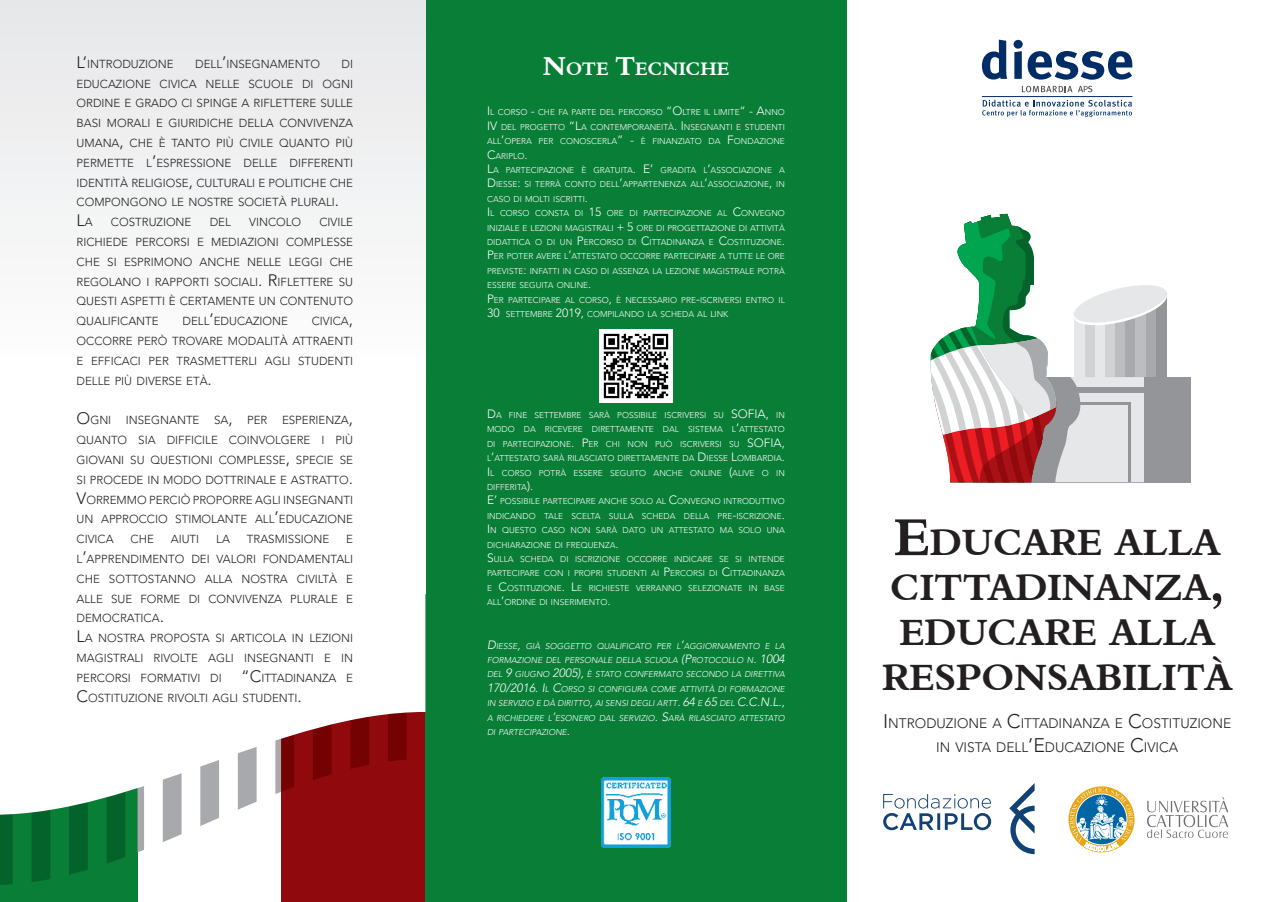
<style>
.page{position:relative;width:1272px;height:902px;background:#fff}
.page>*{position:absolute;margin:0;border:0;box-sizing:border-box;transform-origin:0 0}
.t1{font:37.35px/45px "Aldine 401 BT Bold A";color:#231f20;text-align:center}
.t2{font:18.6px "Aldine 401 BT Bold A";color:#fff}
.t3{font:300 16.5px "Avenir";color:#231f20}
.t4{font:300 13.65px/23.5px "Avenir";color:#231f20;text-align:center}
.t5{font:300 12px "Avenir";color:#fff}
.t6{font:300 11.55px/19.8px "Avenir";color:#231f20}
.t7{font:300 8.4px/14.4px "Avenir";color:#fff}
.t8{font:italic 300 8.4px/14.4px "Avenir";color:#fff;text-align:justify}
.s1{font-size:16.5px}
.s2{font-size:11.55px}
.s3{font-size:26.55px}
.s4{font-size:12px}
.s5{font-size:8.4px}
.s6{font-size:53.4px}
.s7{font-size:19.5px}
</style>
<div class="page">
<div style="left:425px;top:0;width:421px;height:901px;background:#097e37"></div>
<div style="left:0;top:0;width:425px;height:594px;background:#f1f2f3"></div>
<div style="left:1143px;top:377px;width:47px;height:105px;background:#939598"></div>
<svg style="left:930px;top:214px;width:236px;height:268px"></svg>
<div style="left:1062px;top:387px;width:128px;height:6px;background:#939598"></div>
<hr style="left:1062px;top:402px;width:68px;height:3px;background:#939598">
<hr style="left:1128px;top:402px;width:2px;height:80px;background:#939598">
<div style="left:0;top:605px;width:137px;height:296px;background:#097e37"></div>
<svg style="left:0;top:814px;width:125px;height:70px"></svg>
<svg style="left:137px;top:814px;width:7px;height:38px"></svg>
<svg style="left:163px;top:814px;width:56px;height:28px"></svg>
<div style="left:281px;top:605px;width:144px;height:296px;background:#90090d"></div>
<svg style="left:0;top:356px;width:425px;height:458px;fill:#fff"></svg>
<svg style="left:1009px;top:783px;width:25px;height:71px"></svg>
<svg style="left:883px;top:794px;width:108px;height:36px"></svg>
<svg style="left:981px;top:40px;width:151px;height:40px"></svg>
<svg style="left:982px;top:100px;width:149px;height:17px"></svg>
<hr style="left:981px;top:96px;width:151px;height:1px;background:#002d66">
<svg style="left:1021px;top:86px;width:71px;height:6px"></svg>
<svg style="left:1068px;top:786px;width:66px;height:66px"></svg>
<svg style="left:1147px;top:797px;width:81px;height:41px"></svg>
<img style="left:601px;top:777px;width:70px;height:70px">
<img style="left:600px;top:330px;width:72px;height:72px">
<h3 class="t6" style="left:77px;top:54px;width:99px"><span class="s1">L’</span>I NTRODUZIONE</h3>
<h3 class="t6" style="left:195px;top:54px;width:126px">DELL<span class="s1">’</span>I NSEGNAMENTO</h3>
<p class="t6" style="left:77px;top:54px;width:278px;text-indent:265px">DI EDUCAZIONE CIVICA NELLE SCUOLE DI OGNI ORDI NE E GRADO CI SPI NGE A RI FLETTERE SULLE BASI MORALI E GI URI DICHE DELLA CONVIVENZA UMANA<span class="s1">,</span> CHE È TANTO PI Ù CIVI LE QUANTO PI Ù PERMETTE L<span class="s1">’</span>ESPRESSIONE DELLE DI FFERENTI I DENTITÀ RELIGIOSE<span class="s1">,</span> CULTURALI E POLITICHE CHE COMPONGONO LE NOSTRE SOCI ETÀ PLURALI <span class="s1">.</span></p>
<h3 class="t3" style="left:77px;top:211px;width:18px">L<span class="s2">A</span></h3>
<h3 class="t6" style="left:111px;top:212px;width:82px">COSTRUZI ONE</h3>
<h3 class="t6" style="left:210px;top:212px;width:23px">DEL</h3>
<h3 class="t6" style="left:249px;top:212px;width:54px">VI NCOLO</h3>
<h3 class="t6" style="left:77px;top:212px;width:278px;text-align:justify;text-indent:243px">CIVI LE RICHI EDE PERCORSI E MEDIAZIONI COMPLESSE CHE SI ESPRI MONO ANCHE NELLE LEGGI CHE REGOLANO I RAPPORTI SOCIALI <span class="s1">. R</span>I FLETTERE SU QUESTI ASPETTI È CERTAMENTE UN CONTENUTO QUALI FI CANTE</h3>
<h3 class="t6" style="left:182px;top:311px;width:107px">DELL<span class="s1">’</span>EDUCAZIONE</h3>
<h3 class="t6" style="left:77px;top:311px;width:278px;text-indent:235px">CIVI CA<span class="s1">,<br></span>OCCORRE PERÒ TROVARE MODALITÀ ATTRAENTI<br>E EFFICACI PER TRASMETTERLI AGLI STUDENTI<br>DELLE PI Ù DIVERSE ETÀ<span class="s1">.</span></h3>
<h3 class="t6" style="left:77px;top:410px;width:34px"><span class="s1">O</span>GNI</h3>
<h3 class="t6" style="left:126px;top:410px;width:75px">I NSEGNANTE</h3>
<h3 class="t6" style="left:214px;top:410px;width:55px">SA<span class="s1">,</span> PER</h3>
<h3 class="t6" style="left:77px;top:410px;width:278px;text-indent:205px">ESPERI ENZA<span class="s1">,<br></span>QUANTO SIA DI FFICI LE COI NVOLGERE I PI Ù<br>GIOVANI SU QUESTIONI COMPLESSE<span class="s1">,</span> SPECI E SE<br>SI PROCEDE I N MODO DOTTRI NALE E ASTRATTO<span class="s1">.<br>V</span>ORREMMO PERCIÒ PROPORRE AGLI I NSEGNANTI<br>UN APPROCCIO STI MOLANTE ALL<span class="s1">’</span>EDUCAZIONE<br>CIVICA</h3>
<h3 class="t6" style="left:130px;top:529px;width:25px">CHE</h3>
<h3 class="t6" style="left:171px;top:529px;width:28px">AI UTI</h3>
<h3 class="t6" style="left:216px;top:529px;width:15px">LA</h3>
<h3 class="t6" style="left:247px;top:529px;width:84px">TRASMISSIONE</h3>
<h3 class="t6" style="left:77px;top:529px;width:278px;text-indent:270px">E<br>L<span class="s1">’</span>APPRENDI MENTO DEI VALORI FONDAMENTALI<br>CHE SOTTOSTANNO ALLA NOSTRA CIVI LTÀ E<br>ALLE SUE FORME DI CONVIVENZA PLURALE E<br>DEMOCRATICA<span class="s1">.<br>L</span>A NOSTRA PROPOSTA SI ARTI COLA I N LEZI ONI<br>MAGI STRALI RIVOLTE AGLI I NSEGNANTI E I N<br>PERCORSI FORMATIVI</h3>
<h3 class="t6" style="left:77px;top:668px;width:278px;text-indent:164px"><span class="s1">“C</span>ITTADI NANZA E<br><span class="s1">C</span>OSTITUZI ONE RIVOLTI AGLI STUDENTI <span class="s1">.</span></h3>
<h3 class="t6" style="left:210px;top:668px;width:11px">DI</h3>
<h2 class="t2" style="left:542px;top:58px;width:187px"><span class="s3">N</span>OTE <span class="s3">T</span>ECNICHE</h2>
<p class="t7" style="left:487px;top:105px;width:299px"><span class="s4">I</span>L CORSO <span class="s4">-</span> CHE FA PARTE DEL PERCORSO <span class="s4">“O</span>LTRE I L LI MITE<span class="s4">“ - A</span>NNO <span class="s4">IV</span> DEL PROGETTO <span class="s4">“L</span>A CONTEMPORANEITÀ<span class="s4">. I</span>NSEGNANTI E STUDENTI ALL<span class="s4">’</span>OPERA PER CONOSCERLA<span class="s4">” -</span> È FI NANZIATO DA <span class="s4">F</span>ONDAZIONE <span class="s4">C</span>ARI PLO<span class="s4">.<br>L</span>A PARTECI PAZI ONE È GRATUITA<span class="s4">. E’</span> GRADITA L<span class="s4">’</span>ASSOCIAZI ONE A <span class="s4">D</span> I ESSE<span class="s4">:</span> SI TERRÀ CONTO DELL<span class="s4">’</span>APPARTENENZA ALL<span class="s4">’</span>ASSOCIAZI ONE<span class="s4">,</span> I N CASO DI MOLTI ISCRITTI <span class="s4">.<br>I</span>L CORSO CONSTA DI <span class="s4">15</span> ORE DI PARTECI PAZIONE AL <span class="s4">C</span>ONVEGNO I NIZIALE E LEZIONI MAGISTRALI <span class="s4">+ 5</span> ORE DI PROGETTAZIONE DI ATTIVITÀ DI DATTICA O DI UN <span class="s4">P</span> ERCORSO DI <span class="s4">C</span>ITTADI NANZA E <span class="s4">C</span>OSTITUZIONE<span class="s4">.<br>P</span> ER POTER AVERE L<span class="s4">’</span>ATTESTATO OCCORRE PARTECI PARE A TUTTE LE ORE PREVI STE<span class="s4">:</span> I NFATTI I N CASO DI ASSENZA LA LEZI ONE MAGI STRALE POTRÀ ESSERE SEGUITA ONLI NE<span class="s4">.<br>P</span> ER PARTECI PARE AL CORSO<span class="s4">,</span> È NECESSARIO PRE<span class="s4">-</span>ISCRIVERSI ENTRO I L <span class="s4">30</span> SETTEMBRE <span class="s4">2019,</span> COMPI LANDO LA SCHEDA AL LI NK</p>
<p class="t7" style="left:487px;top:408px;width:253px"><span class="s4">D</span>A FI NE SETTEMBRE SARÀ POSSI BI LE ISCRIVERSI SU <span class="s4">SOF</span></p>
<h3 class="t5" style="left:754px;top:407px;width:32px">IA, <span class="s5">I N</span></h3>
<p class="t7" style="left:487px;top:422px;width:299px">MODO DA RI CEVERE DI RETTAMENTE DAL SI STEMA L<span class="s4">’</span>ATTESTATO<br>DI PARTECI PAZIONE<span class="s4">. P</span>ER CHI NON PUÒ ISCRIVERSI SU <span class="s4">SOF</span></p>
<h3 class="t5" style="left:770px;top:435px;width:16px">IA,</h3>
<p class="t7" style="left:487px;top:451px;width:299px">L<span class="s4">’</span>ATTESTATO SARÀ RI LASCIATO DI RETTAMENTE DA <span class="s4">D</span> I ESSE <span class="s4">L</span>OMBARDIA<span class="s4">.<br>I</span>L CORSO POTRÀ ESSERE SEGUITO ANCHE ONLI NE <span class="s4">(</span>ALIVE O I N DI FFERITA<span class="s4">).<br>E’</span> POSSI BI LE PARTECI PARE ANCHE SOLO AL <span class="s4">C</span>ONVEGNO I NTRODUTTIVO I NDICANDO TALE SCELTA SULLA SCHEDA DELLA PRE<span class="s4">-</span>ISCRIZIONE<span class="s4">.<br>I</span>N QUESTO CASO NON SARÀ DATO UN ATTESTATO MA SOLO UNA DICHIARAZIONE DI FREQUENZA<span class="s4">.<br>S</span>ULLA SCHEDA DI ISCRIZIONE OCCORRE I NDICARE SE SI I NTENDE PARTECI PARE CON I PROPRI STUDENTI AI <span class="s4">P</span> ERCORSI DI <span class="s4">C</span>ITTADI NANZA E <span class="s4">C</span>OSTITUZIONE<span class="s4">. L</span>E RICHI ESTE VERRANNO SELEZIONATE I N BASE ALL<span class="s4">’</span>ORDI NE DI I NSERI MENTO<span class="s4">.</span></p>
<p class="t8" style="left:487px;top:638px;width:299px"><span class="s4">D</span>IESSE<span class="s4">,</span> GIÀ SOGGETTO QUALIFICATO PER L<span class="s4">’</span>AGGIORNAMENTO E LA FORMAZIONE DEL PERSONALE DELLA SCUOLA <span class="s4">(P</span>ROTOCOLLO N<span class="s4">. 1004<br></span>DEL <span class="s4">9</span> GIUGNO <span class="s4">2005),</span> È STATO CONFERMATO SECONDO LA DIRETTIVA <span class="s4">170/2016. I</span>L <span class="s4">C</span>ORSO SI CONFIGURA COME ATTIVITÀ DI FORMAZIONE IN SERVIZIO E DÀ DIRITTO<span class="s4">,</span> AI SENSI DEGLI ARTT<span class="s4">. 64</span> E <span class="s4">65</span> DEL <span class="s4">C.C.N.L., </span>A RICHIEDERE L<span class="s4">’</span>ESONERO DAL SERVIZIO<span class="s4">. S</span>ARÀ RILASCIATO ATTESTATO DI PARTECIPAZIONE<span class="s4">.</span></p>
<h1 class="t1" style="left:882px;top:519px;width:352px"><span class="s6">E</span>DUCARE ALLA<br>CITTADINANZA<span class="s6">,<br></span>EDUCARE ALLA<br>RESPONSABILITÀ</h1>
<h3 class="t4" style="left:883px;top:711px;width:349px"><span class="s7">I</span>NTRODUZIONE A <span class="s7">C</span>ITTADI NANZA E <span class="s7">C</span>OSTITUZIONE<br>I N VISTA DELL<span class="s7">’E</span>DUCAZIONE <span class="s7">C</span>IVICA</h3>
</div>
